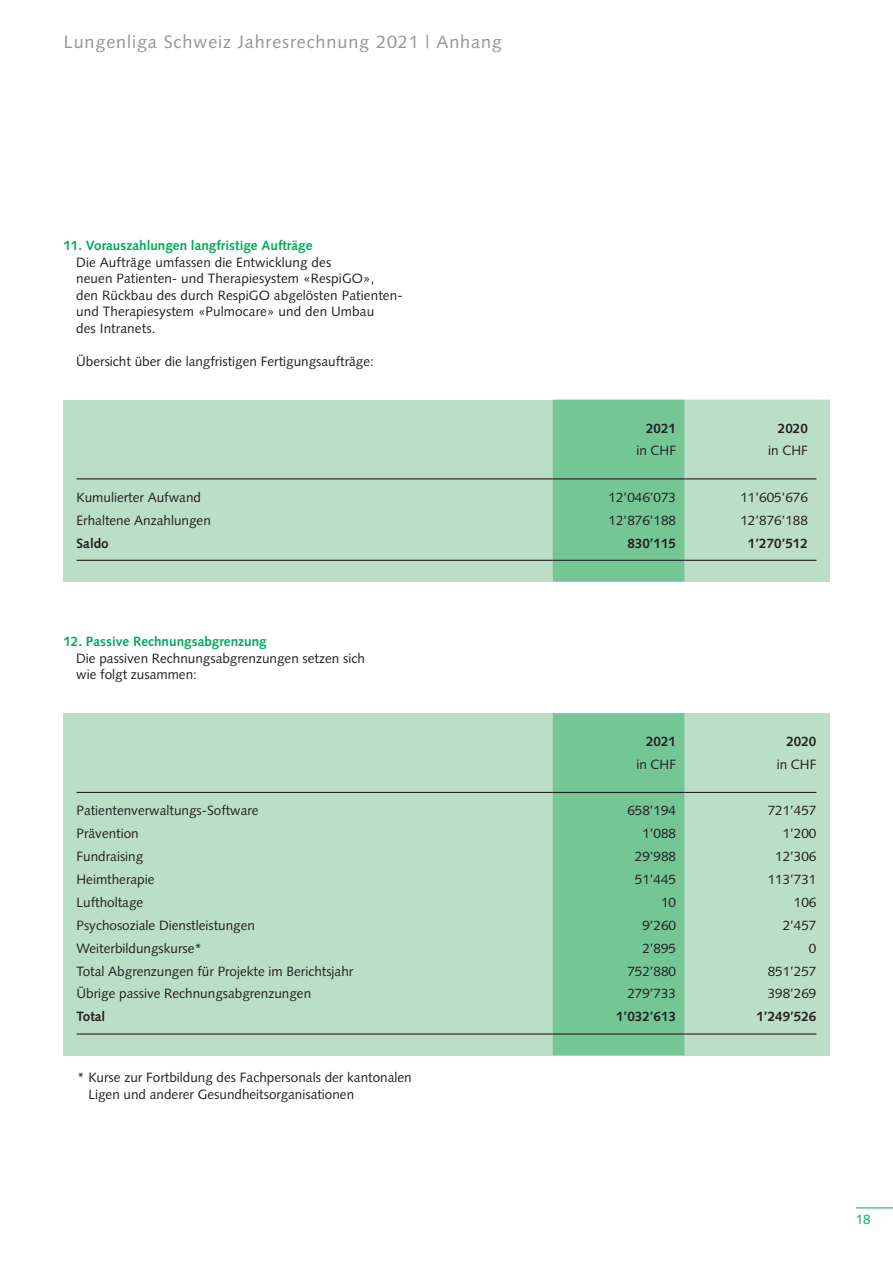
<style>
.page{position:relative;width:893px;height:1263px;background:#fff}
.page>*{position:absolute;margin:0;border:0;box-sizing:border-box;transform-origin:0 0}
.t1{font:18px "Syntax LT Std";letter-spacing:.05em;color:#939598}
.t2{font:13.5px/16.5px "Syntax LT Std";color:#231f20}
.t3{font:700 13.5px "Syntax LT Std";color:#00ab5b}
.t4{font:700 13.5px "Syntax LT Std";color:#231f20}
.t5{font:13.5px "Syntax LT Std";color:#00ab5b}
</style>
<div class="page">
<hr style="left:856px;top:1207px;width:37px;height:1px;background:#00ab5b">
<div style="left:64px;top:713px;width:766px;height:342px;background:#bbdfc6"></div>
<div style="left:553px;top:713px;width:132px;height:342px;background:#75c695"></div>
<hr style="left:77px;top:792px;width:476px;height:1px;background:#231f20">
<hr style="left:553px;top:792px;width:132px;height:1px;background:#231f20">
<hr style="left:77px;top:1033px;width:476px;height:1px;background:#231f20">
<hr style="left:553px;top:1033px;width:132px;height:1px;background:#231f20">
<svg style="left:685px;top:791px;width:132px;height:244px"></svg>
<div style="left:64px;top:400px;width:766px;height:181px;background:#bbdfc6"></div>
<svg style="left:553px;top:400px;width:264px;height:181px"></svg>
<hr style="left:77px;top:478px;width:476px;height:1px;background:#231f20">
<hr style="left:553px;top:478px;width:132px;height:1px;background:#231f20">
<hr style="left:685px;top:478px;width:131px;height:1px;background:#231f20">
<hr style="left:77px;top:560px;width:476px;height:1px;background:#231f20">
<hr style="left:553px;top:560px;width:132px;height:1px;background:#231f20">
<hr style="left:685px;top:560px;width:131px;height:1px;background:#231f20">
<h1 class="t1" style="left:64px;top:31px;width:440px">Lungenliga Schweiz Jahresrechnung 2021 | Anhang</h1>
<p class="t3" style="left:63px;top:238px;width:251px">11. Vorauszahlungen langfristige Aufträge</p>
<p class="t2" style="left:76px;top:254px;width:328px">Die Aufträge umfassen die Entwicklung des<br>neuen Patienten- und Therapiesystem «RespiGO»,<br>den Rückbau des durch RespiGO abgelösten Patienten&shy;und Therapiesystem «Pulmocare» und den Umbau<br>des Intranets.</p>
<p class="t2" style="left:76px;top:353px;width:299px">Übersicht über die langfristigen Fertigungsaufträge:</p>
<p class="t4" style="left:646px;top:420px;width:32px">2021</p>
<p class="t4" style="left:778px;top:420px;width:32px">2020</p>
<p class="t2" style="left:636px;top:443px;width:41px">in CHF</p>
<p class="t2" style="left:768px;top:443px;width:41px">in CHF</p>
<p class="t2" style="left:77px;top:489px;width:126px">Kumulierter Aufwand</p>
<p class="t2" style="left:609px;top:489px;width:69px">12’046’073</p>
<p class="t2" style="left:740px;top:489px;width:69px">11’605’676</p>
<p class="t2" style="left:77px;top:512px;width:136px">Erhaltene Anzahlungen</p>
<p class="t2" style="left:609px;top:512px;width:69px">12’876’188</p>
<p class="t2" style="left:740px;top:512px;width:69px">12’876’188</p>
<p class="t4" style="left:77px;top:535px;width:34px">Saldo</p>
<p class="t4" style="left:627px;top:535px;width:50px">830’115</p>
<p class="t4" style="left:748px;top:535px;width:62px">1’270’512</p>
<p class="t3" style="left:63px;top:634px;width:205px">12. Passive Rechnungsabgrenzung</p>
<p class="t2" style="left:76px;top:650px;width:290px">Die passiven Rechnungsabgrenzungen setzen sich wie folgt zusammen:</p>
<p class="t4" style="left:646px;top:734px;width:32px">2021</p>
<p class="t4" style="left:786px;top:734px;width:32px">2020</p>
<p class="t2" style="left:636px;top:756px;width:41px">in CHF</p>
<p class="t2" style="left:777px;top:756px;width:41px">in CHF</p>
<p class="t2" style="left:77px;top:802px;width:184px">Patientenverwaltungs-Software</p>
<p class="t2" style="left:627px;top:802px;width:50px">658’194</p>
<p class="t2" style="left:768px;top:802px;width:50px">721’457</p>
<p class="t2" style="left:77px;top:825px;width:64px">Prävention</p>
<p class="t2" style="left:642px;top:825px;width:35px">1’088</p>
<p class="t2" style="left:783px;top:825px;width:35px">1’200</p>
<p class="t2" style="left:77px;top:848px;width:68px">Fundraising</p>
<p class="t2" style="left:635px;top:848px;width:43px">29’988</p>
<p class="t2" style="left:775px;top:848px;width:43px">12’306</p>
<p class="t2" style="left:77px;top:871px;width:80px">Heimtherapie</p>
<p class="t2" style="left:635px;top:871px;width:43px">51’445</p>
<p class="t2" style="left:768px;top:871px;width:50px">113’731</p>
<p class="t2" style="left:77px;top:894px;width:68px">Luftholtage</p>
<p class="t2" style="left:661px;top:894px;width:17px">10</p>
<p class="t2" style="left:794px;top:894px;width:24px">106</p>
<p class="t2" style="left:77px;top:917px;width:180px">Psychosoziale Dienstleistungen</p>
<p class="t2" style="left:642px;top:917px;width:35px">9’260</p>
<p class="t2" style="left:783px;top:917px;width:35px">2’457</p>
<p class="t2" style="left:77px;top:940px;width:127px">Weiterbildungskurse*</p>
<p class="t2" style="left:642px;top:940px;width:35px">2’895</p>
<p class="t2" style="left:809px;top:940px;width:9px">0</p>
<p class="t2" style="left:77px;top:963px;width:278px">Total Abgrenzungen für Projekte im Berichtsjahr</p>
<p class="t2" style="left:627px;top:963px;width:50px">752’880</p>
<p class="t2" style="left:768px;top:963px;width:50px">851’257</p>
<p class="t2" style="left:77px;top:985px;width:236px">Übrige passive Rechnungsabgrenzungen</p>
<p class="t2" style="left:627px;top:985px;width:50px">279’733</p>
<p class="t2" style="left:768px;top:985px;width:50px">398’269</p>
<p class="t4" style="left:77px;top:1009px;width:30px">Total</p>
<p class="t4" style="left:616px;top:1009px;width:62px">1’032’613</p>
<p class="t4" style="left:756px;top:1009px;width:62px">1’249’526</p>
<p class="t2" style="left:88px;top:1069px;width:325px;text-indent:-11px">* Kurse zur Fortbildung des Fachpersonals der kantonalen<br>Ligen und anderer Gesundheitsorganisationen</p>
<p class="t5" style="left:856px;top:1211px;width:16px">18</p>
</div>
